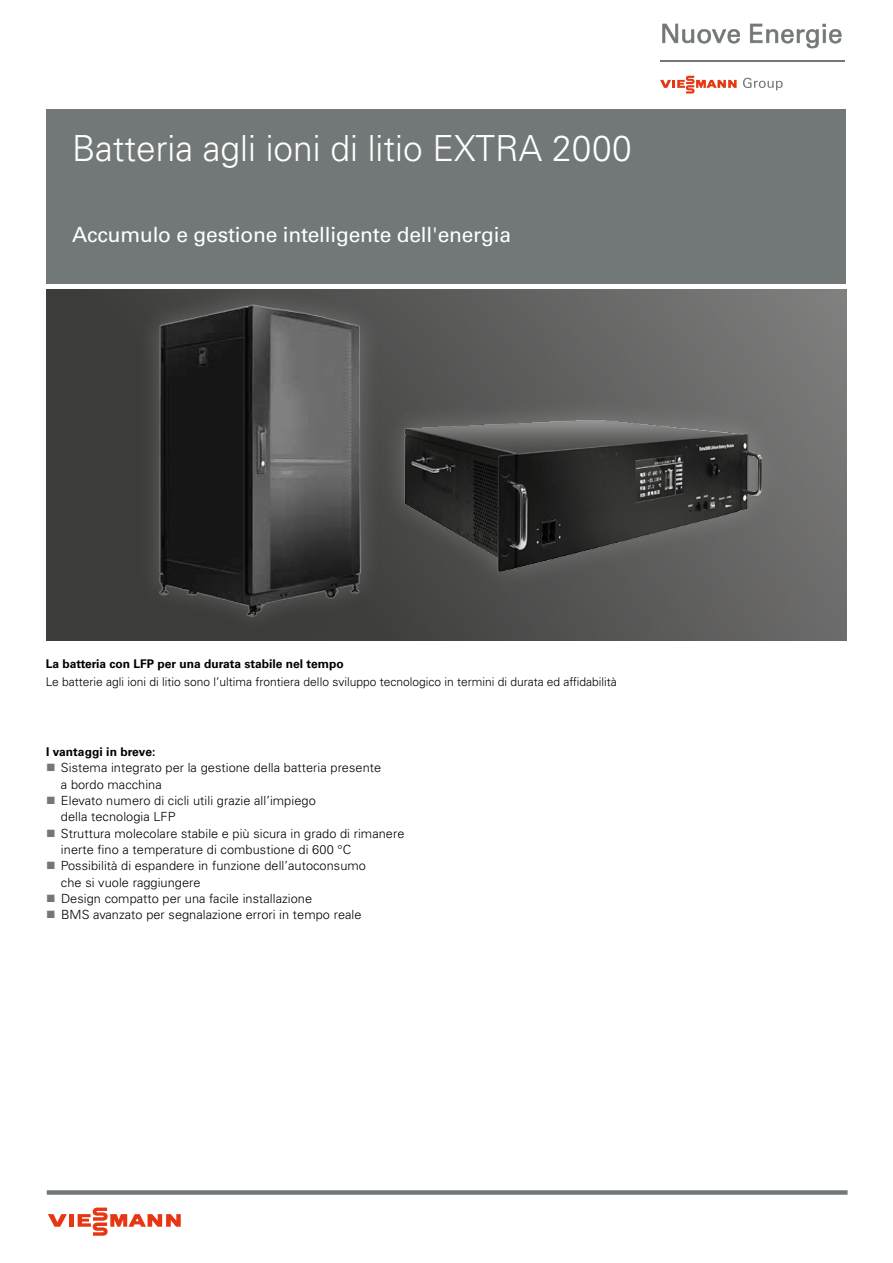
<style>
.page{position:relative;width:893px;height:1263px;background:#fff}
.page>*{position:absolute;margin:0;border:0;box-sizing:border-box;transform-origin:0 0}
.t1{font:300 36px "Univers LTCYR 45";color:#fff}
.t2{font:21px "Univers LT Std";letter-spacing:-.01em;color:#fff}
.t3{font:300 12.6px/16.4px "Univers LTCYR 45";letter-spacing:.005em;color:#000}
.t4{font:300 12px "Univers LTCYR 45";color:#000}
.t5{font:700 12px "Univers LTCYR 65";color:#000}
.s1{color:#727777}
</style>
<div class="page">
<div style="left:47px;top:109px;width:799px;height:175px;background:#727777"></div>
<hr style="left:660px;top:61px;width:185px;height:1px;background:#727777">
<svg style="left:660px;top:76px;width:77px;height:18px"></svg>
<svg style="left:743px;top:78px;width:40px;height:12px"></svg>
<svg style="left:662px;top:24px;width:78px;height:20px"></svg>
<svg style="left:750px;top:24px;width:91px;height:24px"></svg>
<img style="left:47px;top:289px;width:799px;height:352px">
<div style="left:47px;top:1190px;width:801px;height:5px;background:#727777"></div>
<hr style="left:69px;top:1214px;width:4px;height:13px;background:#e63612">
<svg style="left:48px;top:1214px;width:19px;height:13px"></svg>
<svg style="left:78px;top:1207px;width:103px;height:29px"></svg>
<img style="left:75px;top:289px;width:326px;height:351px">
<img style="left:364px;top:390px;width:434px;height:207px">
<h1 class="t1" style="left:72px;top:125px;width:561px">Batteria agli ioni di litio EXTRA 2000</h1>
<h2 class="t2" style="left:72px;top:222px;width:440px">Accumulo e gestione intelligente dell'energia</h2>
<p class="t5" style="left:46px;top:655px;width:299px">La batteria con LFP per una durata stabile nel tempo</p>
<p class="t4" style="left:46px;top:674px;width:573px">Le batterie agli ioni di litio sono l’ultima frontiera dello sviluppo tecnologico in termini di durata ed affidabilità</p>
<p class="t5" style="left:46px;top:743px;width:111px">I vantaggi in breve:</p>
<p class="t3" style="left:61px;top:759px;width:322px;text-indent:-15px"><span class="s1">■</span> Sistema integrato per la gestione della batteria presente a bordo macchina</p>
<p class="t3" style="left:61px;top:792px;width:256px;text-indent:-15px"><span class="s1">■</span> Elevato numero di cicli utili grazie all’impiego della tecnologia LFP</p>
<p class="t3" style="left:61px;top:825px;width:345px;text-indent:-15px"><span class="s1">■</span> Struttura molecolare stabile e più sicura in grado di rimanere inerte fino a temperature di combustione di 600 °C</p>
<p class="t3" style="left:61px;top:857px;width:306px;text-indent:-15px"><span class="s1">■</span> Possibilità di espandere in funzione dell’autoconsumo che si vuole raggiungere</p>
<p class="t3" style="left:46px;top:890px;width:268px"><span class="s1">■</span> Design compatto per una facile installazione</p>
<p class="t3" style="left:46px;top:906px;width:317px"><span class="s1">■</span> BMS avanzato per segnalazione errori in tempo reale</p>
</div>
